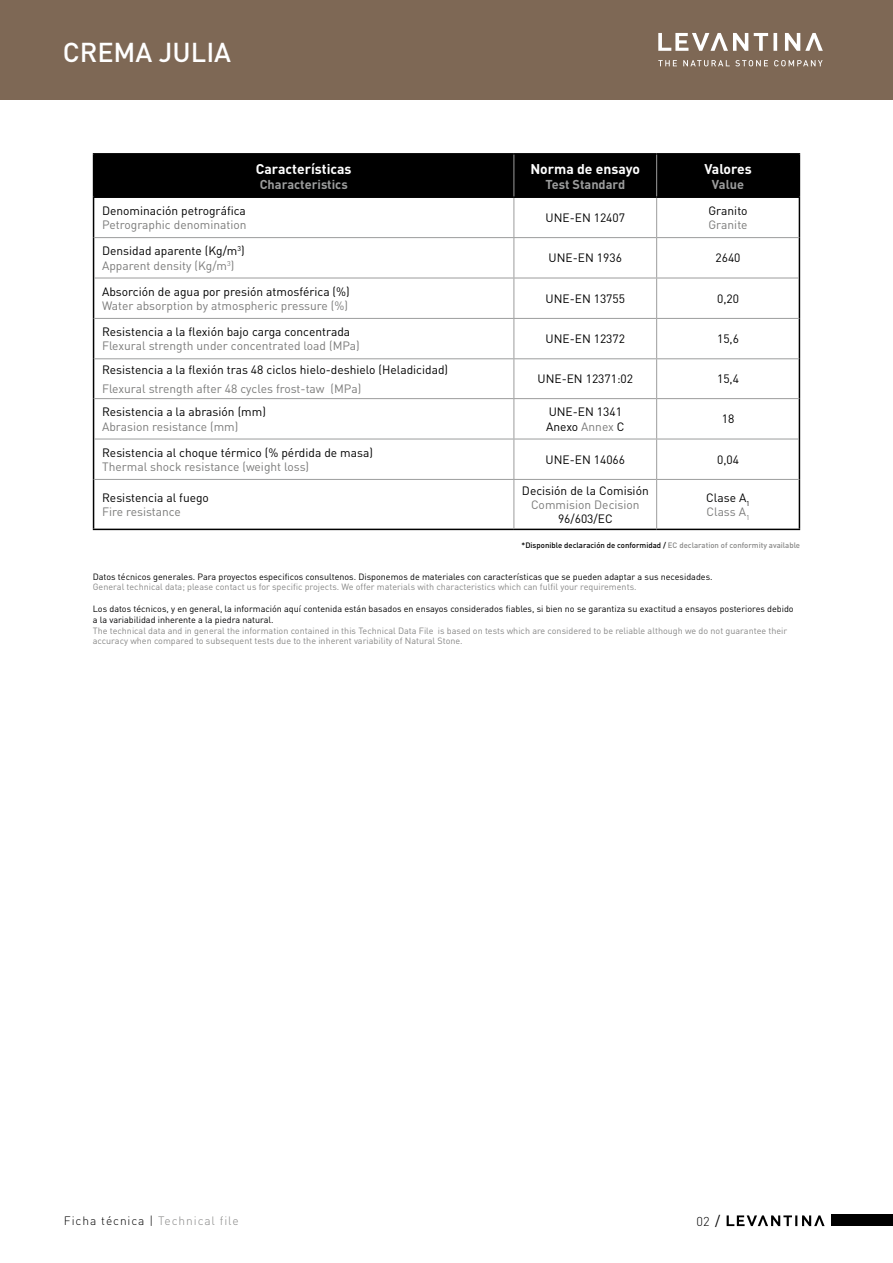
<style>
.page{position:relative;width:893px;height:1263px;background:#fff}
.page>*{position:absolute;margin:0;border:0;box-sizing:border-box;transform-origin:0 0}
.t1{font:500 27px "DIN";color:#fff}
.t2{font:700 13.95px "DIN";color:#fff}
.t3{font:700 12.75px "DIN";color:#9c9d9d}
.t4{font:300 12.75px "DIN";color:#000}
.t5{font:12px/14.4px "DIN";color:#000}
.t6{font:12px "DIN";color:#7b7b7a}
.t7{font:300 12px "DIN";letter-spacing:.075em;color:#000}
.t8{font:9px/10.8px "DIN";color:#878786}
.t9{font:9px/10.8px "DIN";color:#000}
.t10{font:500 7.8px "DIN";color:#000}
.s1{color:#7b7b7a}
.s2{color:#878786}
.s3{font-family:"DIN Regular Alternate";font-weight:400;font-size:14.25px}
</style>
<div class="page">
<div style="left:0;top:0;width:893px;height:100px;background:#7e6855"></div>
<div style="left:831px;top:1215px;width:62px;height:11px;background:#000"></div>
<svg style="left:727px;top:1215px;width:98px;height:11px"></svg>
<div style="left:94px;top:155px;width:705px;height:41px;background:#000"></div>
<hr style="left:93px;top:198px;width:1px;height:40px;background:#000">
<hr style="left:799px;top:198px;width:1px;height:40px;background:#000">
<hr style="left:93px;top:238px;width:1px;height:40px;background:#000">
<hr style="left:799px;top:238px;width:1px;height:40px;background:#000">
<hr style="left:93px;top:278px;width:1px;height:40px;background:#000">
<hr style="left:799px;top:278px;width:1px;height:40px;background:#000">
<hr style="left:93px;top:318px;width:1px;height:41px;background:#000">
<hr style="left:799px;top:318px;width:1px;height:41px;background:#000">
<hr style="left:93px;top:359px;width:1px;height:40px;background:#000">
<hr style="left:799px;top:359px;width:1px;height:40px;background:#000">
<hr style="left:93px;top:399px;width:1px;height:40px;background:#000">
<hr style="left:799px;top:399px;width:1px;height:40px;background:#000">
<hr style="left:93px;top:439px;width:1px;height:40px;background:#000">
<hr style="left:799px;top:439px;width:1px;height:40px;background:#000">
<hr style="left:93px;top:479px;width:1px;height:50px;background:#000">
<hr style="left:799px;top:479px;width:1px;height:50px;background:#000">
<hr style="left:93px;top:529px;width:421px;height:1px;background:#000">
<hr style="left:514px;top:529px;width:143px;height:1px;background:#000">
<hr style="left:657px;top:529px;width:143px;height:1px;background:#000">
<hr style="left:513px;top:198px;width:1px;height:39px;background:#9c9d9d">
<hr style="left:656px;top:198px;width:1px;height:39px;background:#9c9d9d">
<hr style="left:94px;top:237px;width:420px;height:1px;background:#9c9d9d">
<hr style="left:514px;top:237px;width:143px;height:1px;background:#9c9d9d">
<hr style="left:513px;top:238px;width:1px;height:40px;background:#9c9d9d">
<hr style="left:657px;top:237px;width:142px;height:1px;background:#9c9d9d">
<hr style="left:656px;top:238px;width:1px;height:40px;background:#9c9d9d">
<hr style="left:94px;top:278px;width:420px;height:1px;background:#9c9d9d">
<hr style="left:514px;top:278px;width:143px;height:1px;background:#9c9d9d">
<hr style="left:513px;top:278px;width:1px;height:40px;background:#9c9d9d">
<hr style="left:657px;top:278px;width:142px;height:1px;background:#9c9d9d">
<hr style="left:656px;top:278px;width:1px;height:40px;background:#9c9d9d">
<hr style="left:94px;top:318px;width:420px;height:1px;background:#9c9d9d">
<hr style="left:514px;top:318px;width:143px;height:1px;background:#9c9d9d">
<hr style="left:513px;top:319px;width:1px;height:39px;background:#9c9d9d">
<hr style="left:656px;top:319px;width:1px;height:39px;background:#9c9d9d">
<hr style="left:94px;top:358px;width:420px;height:1px;background:#9c9d9d">
<hr style="left:514px;top:358px;width:143px;height:1px;background:#9c9d9d">
<hr style="left:513px;top:359px;width:1px;height:39px;background:#9c9d9d">
<hr style="left:657px;top:358px;width:142px;height:1px;background:#9c9d9d">
<hr style="left:656px;top:359px;width:1px;height:39px;background:#9c9d9d">
<hr style="left:94px;top:398px;width:420px;height:1px;background:#9c9d9d">
<hr style="left:514px;top:398px;width:143px;height:1px;background:#9c9d9d">
<hr style="left:513px;top:399px;width:1px;height:40px;background:#9c9d9d">
<hr style="left:657px;top:398px;width:142px;height:1px;background:#9c9d9d">
<hr style="left:656px;top:399px;width:1px;height:40px;background:#9c9d9d">
<hr style="left:94px;top:439px;width:420px;height:1px;background:#9c9d9d">
<hr style="left:514px;top:439px;width:143px;height:1px;background:#9c9d9d">
<hr style="left:513px;top:439px;width:1px;height:40px;background:#9c9d9d">
<hr style="left:657px;top:439px;width:142px;height:1px;background:#9c9d9d">
<hr style="left:656px;top:439px;width:1px;height:40px;background:#9c9d9d">
<hr style="left:94px;top:479px;width:420px;height:1px;background:#9c9d9d">
<hr style="left:514px;top:479px;width:143px;height:1px;background:#9c9d9d">
<hr style="left:513px;top:480px;width:1px;height:49px;background:#9c9d9d">
<hr style="left:657px;top:479px;width:142px;height:1px;background:#9c9d9d">
<hr style="left:656px;top:480px;width:1px;height:49px;background:#9c9d9d">
<hr style="left:93px;top:153px;width:421px;height:2px;background:#000">
<hr style="left:93px;top:155px;width:1px;height:41px;background:#000">
<hr style="left:657px;top:153px;width:143px;height:2px;background:#000">
<hr style="left:799px;top:155px;width:1px;height:41px;background:#000">
<hr style="left:93px;top:196px;width:421px;height:2px;background:#000">
<hr style="left:657px;top:196px;width:143px;height:2px;background:#000">
<hr style="left:514px;top:153px;width:143px;height:2px;background:#000">
<hr style="left:514px;top:196px;width:143px;height:2px;background:#000">
<hr style="left:513px;top:155px;width:1px;height:41px;background:#9c9d9d">
<hr style="left:656px;top:155px;width:1px;height:41px;background:#9c9d9d">
<hr style="left:657px;top:318px;width:142px;height:1px;background:#9c9d9d">
<svg style="left:658px;top:33px;width:165px;height:33px"></svg>
<h1 class="t1" style="left:63px;top:34px;width:170px">CREMA JULIA</h1>
<p class="t5" style="left:102px;top:203px;width:145px">Denominación petrográfica</p>
<p class="t6" style="left:102px;top:218px;width:146px">Petrographic denomination</p>
<p class="t2" style="left:256px;top:159px;width:97px">Características</p>
<p class="t3" style="left:260px;top:176px;width:90px">Characteristics</p>
<p class="t2" style="left:530px;top:159px;width:111px">Norma de ensayo</p>
<p class="t3" style="left:545px;top:176px;width:81px">Test Standard</p>
<p class="t5" style="left:545px;top:211px;width:81px">UNE-EN 12407</p>
<p class="t2" style="left:704px;top:159px;width:49px">Valores</p>
<p class="t3" style="left:712px;top:176px;width:34px">Value</p>
<p class="t5" style="left:708px;top:203px;width:41px">Granito</p>
<p class="t6" style="left:708px;top:218px;width:41px">Granite</p>
<p class="t5" style="left:102px;top:244px;width:144px">Densidad aparente (Kg/m<sup>3</sup>)<br><span class="s1">Apparent density (Kg/m</span><sup>3</sup><span class="s1">)</span></p>
<p class="t5" style="left:549px;top:251px;width:75px">UNE-EN 1936</p>
<p class="t5" style="left:715px;top:251px;width:27px">2640</p>
<p class="t5" style="left:102px;top:284px;width:249px">Absorción de agua por presión atmosférica (%)</p>
<p class="t6" style="left:102px;top:299px;width:248px">Water absorption by atmospheric pressure (%)</p>
<p class="t5" style="left:545px;top:291px;width:81px">UNE-EN 13755</p>
<p class="t5" style="left:717px;top:291px;width:23px">0,20</p>
<p class="t5" style="left:102px;top:325px;width:250px">Resistencia a la flexión bajo carga concentrada</p>
<p class="t6" style="left:102px;top:339px;width:259px">Flexural strength under concentrated load (MPa)</p>
<p class="t5" style="left:102px;top:363px;width:348px">Resistencia a la flexión tras 48 ciclos hielo-deshielo (Heladicidad)</p>
<p class="t6" style="left:102px;top:381px;width:261px">Flexural strength after 48 cycles frost-taw (MPa)</p>
<p class="t5" style="left:102px;top:405px;width:165px">Resistencia a la abrasión (mm)</p>
<p class="t6" style="left:102px;top:419px;width:138px">Abrasion resistance (mm)</p>
<p class="t5" style="left:102px;top:445px;width:272px">Resistencia al choque térmico (% pérdida de masa)</p>
<p class="t6" style="left:102px;top:460px;width:209px">Thermal shock resistance (weight loss)</p>
<p class="t5" style="left:102px;top:490px;width:108px">Resistencia al fuego</p>
<p class="t6" style="left:102px;top:505px;width:80px">Fire resistance</p>
<p class="t5" style="left:545px;top:332px;width:81px">UNE-EN 12372</p>
<p class="t5" style="left:717px;top:332px;width:23px">15,6</p>
<p class="t5" style="left:537px;top:372px;width:97px">UNE-EN 12371:02</p>
<p class="t5" style="left:717px;top:372px;width:23px">15,4</p>
<p class="t5" style="left:546px;top:405px;width:80px">UNE-EN 1341<br>Anexo <span class="s1">Annex</span> C</p>
<p class="t5" style="left:722px;top:412px;width:14px">18</p>
<p class="t5" style="left:546px;top:452px;width:81px">UNE-EN 14066</p>
<p class="t5" style="left:717px;top:452px;width:23px">0,04</p>
<p class="t5" style="left:522px;top:483px;width:128px">Decisión de la Comisión</p>
<p class="t6" style="left:531px;top:498px;width:110px">Commision Decision</p>
<p class="t5" style="left:558px;top:512px;width:56px">96/603/EC</p>
<p class="t5" style="left:706px;top:490px;width:45px">Clase A<sub>1<br></sub><span class="s1">Class A</span><sub>1</sub></p>
<p class="t10" style="left:522px;top:540px;width:280px">*Disponible declaración de conformidad / <span class="s2">EC declaration of conformity available</span></p>
<p class="t9" style="left:93px;top:571px;width:621px">Datos técnicos generales. Para proyectos especificos consultenos. Disponemos de materiales con características que se pueden adaptar a sus necesidades.</p>
<p class="t8" style="left:93px;top:582px;width:545px">General technical data; please contact us for specific projects. We offer materials with characteristics which can fulfil your requirements.</p>
<p class="t9" style="left:93px;top:603px;width:702px">Los datos técnicos, y en general, la información aquí contenida están basados en ensayos considerados fiables, si bien no se garantiza su exactitud a ensayos posteriores debido a la variabilidad inherente a la piedra natural.</p>
<p class="t8" style="left:93px;top:625px;width:696px">The technical data and in general the information contained in this Technical Data File is based on tests which are considered to be reliable although we do not guarantee their accuracy when compared to subsequent tests due to the inherent variability of Natural Stone.</p>
<p class="t7" style="left:64px;top:1213px;width:176px">Ficha técnica | <span class="s2">Technical file</span></p>
<p class="t4" style="left:696px;top:1213px;width:25px">02 <span class="s3">/</span></p>
</div>
